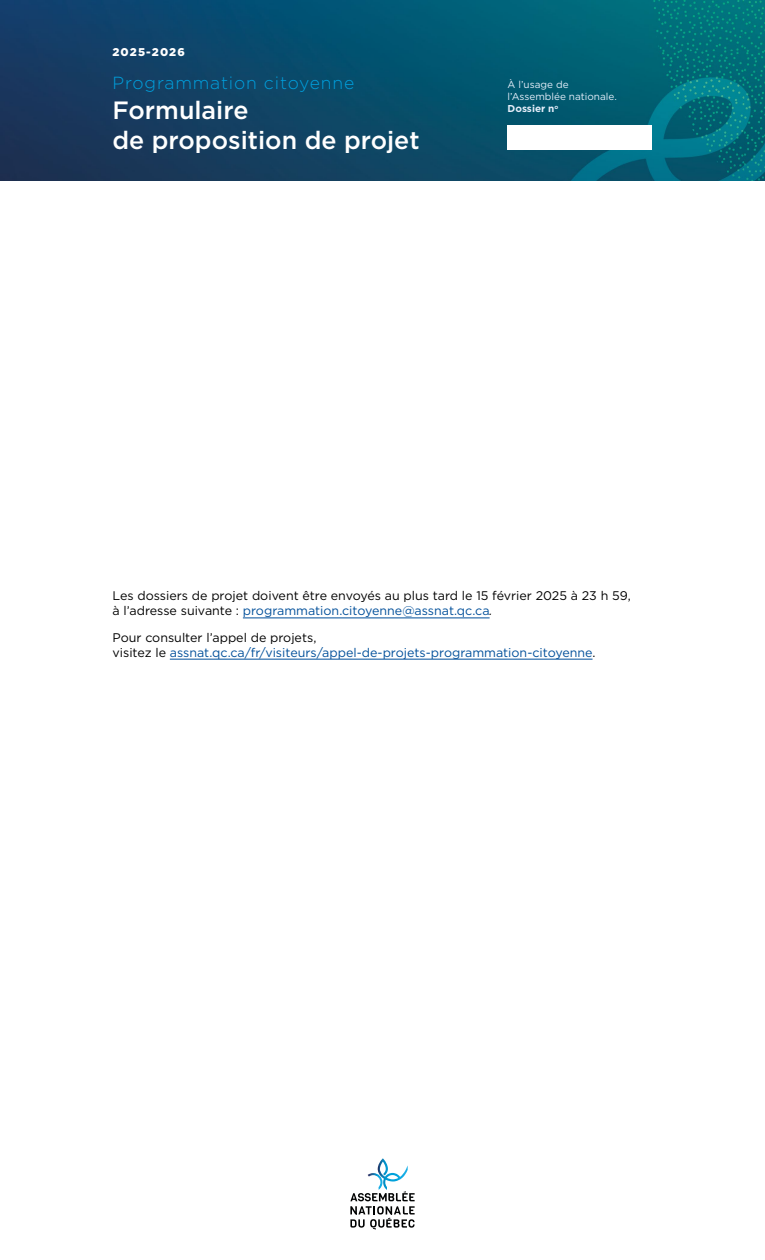
<style>
.page{position:relative;width:765px;height:1260px;background:#fff}
.page>*{position:absolute;margin:0;border:0;box-sizing:border-box;transform-origin:0 0}
.t1{font:500 25px/30px "Gotham";color:#fff}
.t2{font:300 17.5px "Gotham";letter-spacing:.05em;color:#00a0de}
.t3{font:12.5px/15px "Gotham";color:#000}
.t4{font:12.5px/15px "Gotham";color:#004f9a}
.t5{font:900 11.25px "Gotham";letter-spacing:.1em;color:#fff}
.t6{font:10px/12px "Gotham";color:#e5eefa}
.s1{font-weight:700}
.s2{color:#004f9a}
.s3{font-style:italic}
.s4{color:#000}
</style>
<div class="page">
<img style="left:0;top:0;width:765px;height:180px">
<div style="left:508px;top:125px;width:144px;height:24px;background:#fff"></div>
<hr style="left:243px;top:618px;width:247px;height:1px;background:#004f9a">
<hr style="left:170px;top:659px;width:423px;height:1px;background:#004f9a">
<svg style="left:350px;top:1159px;width:65px;height:71px"></svg>
<p class="t5" style="left:112px;top:44px;width:74px">2025-2026</p>
<h2 class="t2" style="left:112px;top:72px;width:243px">Programmation citoyenne</h2>
<h1 class="t1" style="left:112px;top:95px;width:309px">Formulaire<br>de proposition de projet</h1>
<p class="t6" style="left:508px;top:78px;width:111px">À l’usage de l’Assemblée nationale.<br><span class="s1">Dossier n</span><sup>o</sup></p>
<p class="t3" style="left:112px;top:588px;width:520px">Les dossiers de projet doivent être envoyés au plus tard le 15 février 2025 à 23 h 59, à l’adresse suivante : <span class="s2">programmation.citoyenne@assnat.qc.ca</span><span class="s3">.</span></p>
<p class="t4" style="left:112px;top:629px;width:485px"><span class="s4">Pour consulter l’appel de projets,<br>visitez le</span> assnat.qc.ca/fr/visiteurs/appel-de-projets-programmation-citoyenne<span class="s4">.</span></p>
</div>
